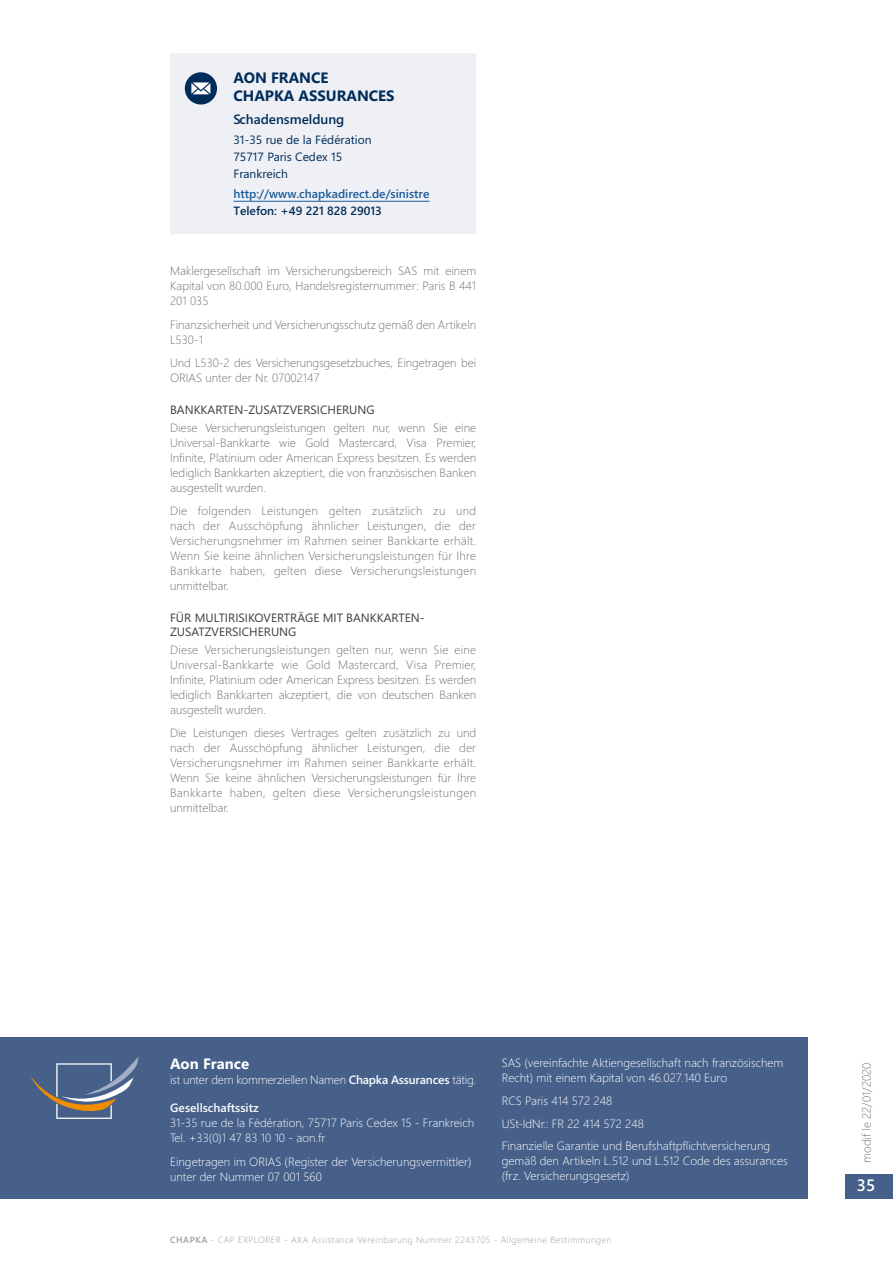
<style>
.page{position:relative;width:893px;height:1263px;background:#fff}
.page>*{position:absolute;margin:0;border:0;box-sizing:border-box;transform-origin:0 0}
.t1{font:600 16.5px "Segoe WP";color:#fff}
.t2{font:700 15px/18px "Segoe WP";color:#002c5a}
.t3{font:700 15px "Segoe WP";color:#fff}
.t4{font:600 13.5px "Segoe WP";color:#002c5a}
.t5{font:300 12px/15px "Segoe WP";color:#707172;text-align:justify}
.t6{font:300 12px/15px "Segoe WP";color:#fff}
.t7{font:12px/14.4px "Segoe WP";color:#3e3d40}
.t8{font:300 12px "Segoe WP";letter-spacing:-.02em;color:#fff}
.t9{font:12px/16.5px "Segoe WP";color:#002c5a}
.t10{font:600 12px "Segoe WP";color:#165b9a}
.t11{font:600 12px "Segoe WP";color:#002c5a}
.t12{font:600 12px "Segoe WP";color:#fff}
.t13{font:300 9px "Segoe WP";letter-spacing:.05em;color:#9c9e9f}
.s1{font-weight:600}
</style>
<div class="page">
<div style="left:845px;top:1174px;width:48px;height:24px;background:#46608a"></div>
<div style="left:170px;top:53px;width:306px;height:181px;background:#eff0f5"></div>
<div style="left:185px;top:72px;width:32px;height:33px;background:#002c5a;border-radius:50%"></div>
<svg style="left:191px;top:82px;width:19px;height:12px"></svg>
<hr style="left:233px;top:201px;width:196px;height:1px;background:#165b9a">
<div style="left:0;top:1037px;width:807px;height:162px;background:#46608a"></div>
<svg style="left:30px;top:1057px;width:108px;height:62px"></svg>
<p class="t2" style="left:233px;top:68px;width:163px">AON FRANCE<br>CHAPKA ASSURANCES</p>
<p class="t4" style="left:233px;top:110px;width:112px">Schadensmeldung</p>
<p class="t9" style="left:233px;top:131px;width:140px">31-35 rue de la Fédération<br>75717 Paris Cedex 15<br>Frankreich</p>
<p class="t10" style="left:233px;top:186px;width:197px">http://www.chapkadirect.de/sinistre</p>
<p class="t11" style="left:233px;top:202px;width:150px">Telefon: +49 221 828 29013</p>
<p class="t5" style="left:170px;top:263px;width:308px">Maklergesellschaft im Versicherungsbereich SAS mit einem Kapital von 80.000 Euro, Handelsregisternummer: Paris B 441<br>201 035</p>
<p class="t5" style="left:170px;top:316px;width:308px">Finanzsicherheit und Versicherungsschutz gemäß den Artikeln<br>L530-1</p>
<p class="t5" style="left:170px;top:355px;width:308px">Und L530-2 des Versicherungsgesetzbuches, Eingetragen bei<br>ORIAS unter der Nr. 07002147</p>
<p class="t7" style="left:170px;top:402px;width:206px">BANKKARTEN-ZUSATZVERSICHERUNG</p>
<p class="t5" style="left:170px;top:419px;width:308px">Diese Versicherungsleistungen gelten nur, wenn Sie eine Universal-Bankkarte wie Gold Mastercard, Visa Premier, Infinite, Platinium oder American Express besitzen. Es werden lediglich Bankkarten akzeptiert, die von französischen Banken ausgestellt wurden.</p>
<p class="t5" style="left:170px;top:503px;width:308px">Die folgenden Leistungen gelten zusätzlich zu und nach der Ausschöpfung ähnlicher Leistungen, die der Versicherungsnehmer im Rahmen seiner Bankkarte erhält.<br>Wenn Sie keine ähnlichen Versicherungsleistungen für Ihre Bankkarte haben, gelten diese Versicherungsleistungen unmittelbar.</p>
<p class="t7" style="left:170px;top:609px;width:256px">FÜR MULTIRISIKOVERTRÄGE MIT BANKKARTEN-<br>ZUSATZVERSICHERUNG</p>
<p class="t5" style="left:170px;top:642px;width:308px">Diese Versicherungsleistungen gelten nur, wenn Sie eine Universal-Bankkarte wie Gold Mastercard, Visa Premier, Infinite, Platinium oder American Express besitzen. Es werden lediglich Bankkarten akzeptiert, die von deutschen Banken ausgestellt wurden.</p>
<p class="t5" style="left:170px;top:725px;width:308px">Die Leistungen dieses Vertrages gelten zusätzlich zu und nach der Ausschöpfung ähnlicher Leistungen, die der Versicherungsnehmer im Rahmen seiner Bankkarte erhält.<br>Wenn Sie keine ähnlichen Versicherungsleistungen für Ihre Bankkarte haben, gelten diese Versicherungsleistungen unmittelbar.</p>
<p class="t3" style="left:170px;top:1053px;width:81px">Aon France</p>
<p class="t8" style="left:170px;top:1072px;width:308px">ist unter dem kommerziellen Namen <span class="s1">Chapka Assurances</span> tätig.</p>
<p class="t12" style="left:170px;top:1099px;width:90px">Gesellschaftssitz</p>
<p class="t6" style="left:170px;top:1115px;width:305px">31-35 rue de la Fédération, 75717 Paris Cedex 15 - Frankreich<br>Tel. +33(0)1 47 83 10 10 - aon.fr</p>
<p class="t6" style="left:170px;top:1153px;width:303px">Eingetragen im ORIAS (Register der Versicherungsvermittler) unter der Nummer 07 001 560</p>
<p class="t6" style="left:502px;top:1055px;width:283px">SAS (vereinfachte Aktiengesellschaft nach französischem<br>Recht) mit einem Kapital von 46.027.140 Euro</p>
<p class="t6" style="left:502px;top:1089px;width:270px;line-height:22.6px">RCS Paris 414 572 248<br>USt-IdNr.: FR 22 414 572 248<br>Finanzielle Garantie und Berufshaftpflichtversicherung</p>
<p class="t6" style="left:502px;top:1153px;width:288px">gemäß den Artikeln L.512 und L.512 Code des assurances (frz. Versicherungsgesetz)</p>
<p class="t13" style="left:170px;top:1233px;width:443px"><span class="s1">CHAPKA</span> - CAP EXPLORER - AXA Assistance Vereinbarung Nummer 2243705 - Allgemeine Bestimmungen</p>
<p class="t5" style="left:858px;top:1163px;width:102px;rotate:-90deg">modif le 22/01/2020</p>
<h1 class="t1" style="left:857px;top:1174px;width:20px">35</h1>
</div>
